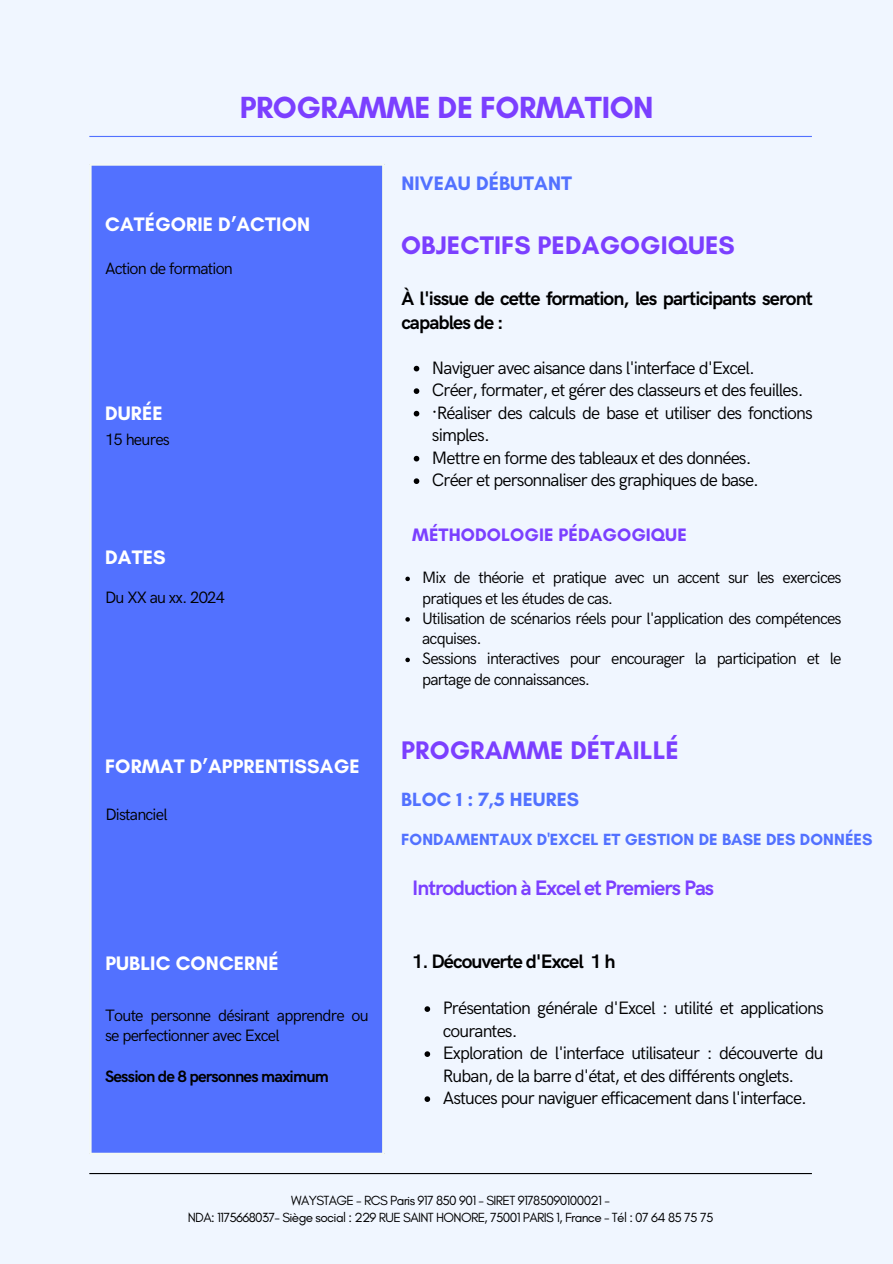
<style>
.page{position:relative;width:893px;height:1264px;background:#fff}
.page>*{position:absolute;margin:0;border:0;box-sizing:border-box;transform-origin:0 0}
.t1{font:700 31.2px "Glacial Indifference";letter-spacing:-.01em;color:#7b3fff}
.t2{font:700 25.8px "Glacial Indifference";letter-spacing:.005em;color:#7b3fff}
.t3{font:700 21px "HK Grotesk";letter-spacing:-.045em;color:#7b3fff}
.t4{font:700 19.8px "Glacial Indifference";letter-spacing:.005em;color:#fff}
.t5{font:700 19.8px "Glacial Indifference";letter-spacing:.005em;color:#5271ff}
.t6{font:700 19.5px/23.7px "HK Grotesk";letter-spacing:-.045em;color:#000001}
.t7{font:700 19.5px "Glacial Indifference";letter-spacing:.005em;color:#5271ff}
.t8{font:700 18.3px "Glacial Indifference";letter-spacing:.005em;color:#7b3fff}
.t9{font:18px/22.5px "HK Grotesk";letter-spacing:-.05em;color:#000001}
.t10{font:16.5px/20.2px "HK Grotesk";letter-spacing:-.05em;color:#000001}
.t11{font:700 16.5px "Glacial Indifference";letter-spacing:.005em;color:#5271ff}
.t12{font:700 16.5px "HK Grotesk";letter-spacing:-.045em;color:#000001}
.t13{font:13.5px "Glacial Indifference";letter-spacing:-.05em;color:#000001}
</style>
<div class="page">
<div style="left:0;top:0;width:892px;height:1263px;background:#f0f6ff"></div>
<hr style="left:89px;top:136px;width:722px;height:1px;background:#5271ff">
<hr style="left:89px;top:1172px;width:722px;height:2px;background:#000001">
<div style="left:90px;top:164px;width:293px;height:990px;background:#5271ff"></div>
<hr style="left:89px;top:166px;width:3px;height:986px;background:#f4f9f4">
<hr style="left:382px;top:166px;width:2px;height:986px;background:#f4f9f4">
<hr style="left:89px;top:163px;width:295px;height:3px;background:#f4f9f4">
<hr style="left:89px;top:1152px;width:295px;height:2px;background:#f4f9f4">
<svg style="left:413px;top:366px;width:6px;height:5px"></svg>
<svg style="left:413px;top:388px;width:6px;height:6px"></svg>
<svg style="left:413px;top:411px;width:6px;height:5px"></svg>
<svg style="left:413px;top:456px;width:6px;height:5px"></svg>
<svg style="left:413px;top:478px;width:6px;height:6px"></svg>
<svg style="left:424px;top:1006px;width:6px;height:5px"></svg>
<svg style="left:424px;top:1051px;width:6px;height:5px"></svg>
<svg style="left:424px;top:1096px;width:6px;height:5px"></svg>
<svg style="left:405px;top:576px;width:5px;height:5px"></svg>
<svg style="left:405px;top:617px;width:5px;height:4px"></svg>
<svg style="left:405px;top:657px;width:5px;height:5px"></svg>
<h2 class="t1" style="left:240px;top:88px;width:415px">PROGRAMME DE FORMATION</h2>
<h4 class="t4" style="left:105px;top:213px;width:206px">CATÉGORIE D’ACTION</h4>
<p class="t10" style="left:105px;top:258px;width:129px">Action de formation</p>
<h3 class="t4" style="left:105px;top:401px;width:59px">DURÉE</h3>
<p class="t10" style="left:105px;top:430px;width:66px">15 heures</p>
<h4 class="t4" style="left:105px;top:545px;width:62px">DATES</h4>
<p class="t10" style="left:105px;top:587px;width:121px">Du XX au xx. 2024</p>
<p class="t4" style="left:105px;top:753px;width:256px">FORMAT D’APPRENTISSAGE</p>
<h5 class="t10" style="left:105px;top:805px;width:64px">Distanciel</h5>
<p class="t4" style="left:105px;top:950px;width:175px">PUBLIC CONCERNÉ</p>
<p class="t10" style="left:105px;top:1005px;width:265px">Toute personne désirant apprendre ou se perfectionner avec Excel</p>
<p class="t12" style="left:105px;top:1066px;width:225px">Session de 8 personnes maximum</p>
<p class="t5" style="left:401px;top:171px;width:172px">NIVEAU DÉBUTANT</p>
<h1 class="t2" style="left:401px;top:229px;width:335px">OBJECTIFS PEDAGOGIQUES</h1>
<h3 class="t6" style="left:401px;top:287px;width:413px">À l'issue de cette formation, les participants seront capables de :</h3>
<p class="t9" style="left:432px;top:357px;width:324px">Naviguer avec aisance dans l'interface d'Excel.</p>
<h3 class="t9" style="left:432px;top:379px;width:373px">Créer, formater, et gérer des classeurs et des feuilles.</h3>
<p class="t9" style="left:432px;top:402px;width:382px">·Réaliser des calculs de base et utiliser des fonctions simples.</p>
<h3 class="t9" style="left:432px;top:447px;width:321px">Mettre en forme des tableaux et des données.</h3>
<p class="t9" style="left:432px;top:469px;width:328px">Créer et personnaliser des graphiques de base.</p>
<p class="t8" style="left:412px;top:523px;width:276px">MÉTHODOLOGIE PÉDAGOGIQUE</p>
<p class="t10" style="left:422px;top:568px;width:421px">Mix de théorie et pratique avec un accent sur les exercices pratiques et les études de cas.</p>
<p class="t10" style="left:422px;top:609px;width:421px">Utilisation de scénarios réels pour l'application des compétences acquises.</p>
<p class="t10" style="left:422px;top:649px;width:421px">Sessions interactives pour encourager la participation et le partage de connaissances.</p>
<h3 class="t2" style="left:401px;top:735px;width:279px">PROGRAMME DÉTAILLÉ</h3>
<p class="t7" style="left:401px;top:787px;width:179px">BLOC 1 : 7,5 HEURES</p>
<p class="t11" style="left:401px;top:828px;width:473px">FONDAMENTAUX D'EXCEL ET GESTION DE BASE DES DONNÉES</p>
<p class="t3" style="left:412px;top:876px;width:303px">Introduction à Excel et Premiers Pas</p>
<h2 class="t6" style="left:412px;top:950px;width:205px">1. Découverte d'Excel 1 h</h2>
<h3 class="t9" style="left:442px;top:997px;width:382px">Présentation générale d'Excel : utilité et applications courantes.</h3>
<p class="t9" style="left:442px;top:1042px;width:382px">Exploration de l'interface utilisateur : découverte du<br>Ruban, de la barre d'état, et des différents onglets.</p>
<h4 class="t9" style="left:442px;top:1087px;width:366px">Astuces pour naviguer efficacement dans l'interface.</h4>
<p class="t13" style="left:291px;top:1192px;width:320px">WAYSTAGE - RCS Paris 917 850 901 - SIRET 91785090100021 -</p>
<h3 class="t13" style="left:188px;top:1209px;width:527px">NDA: 1175668037- Siège social : 229 RUE SAINT HONORE, 75001 PARIS 1, France - Tél : 07 64 85 75 75</h3>
</div>
